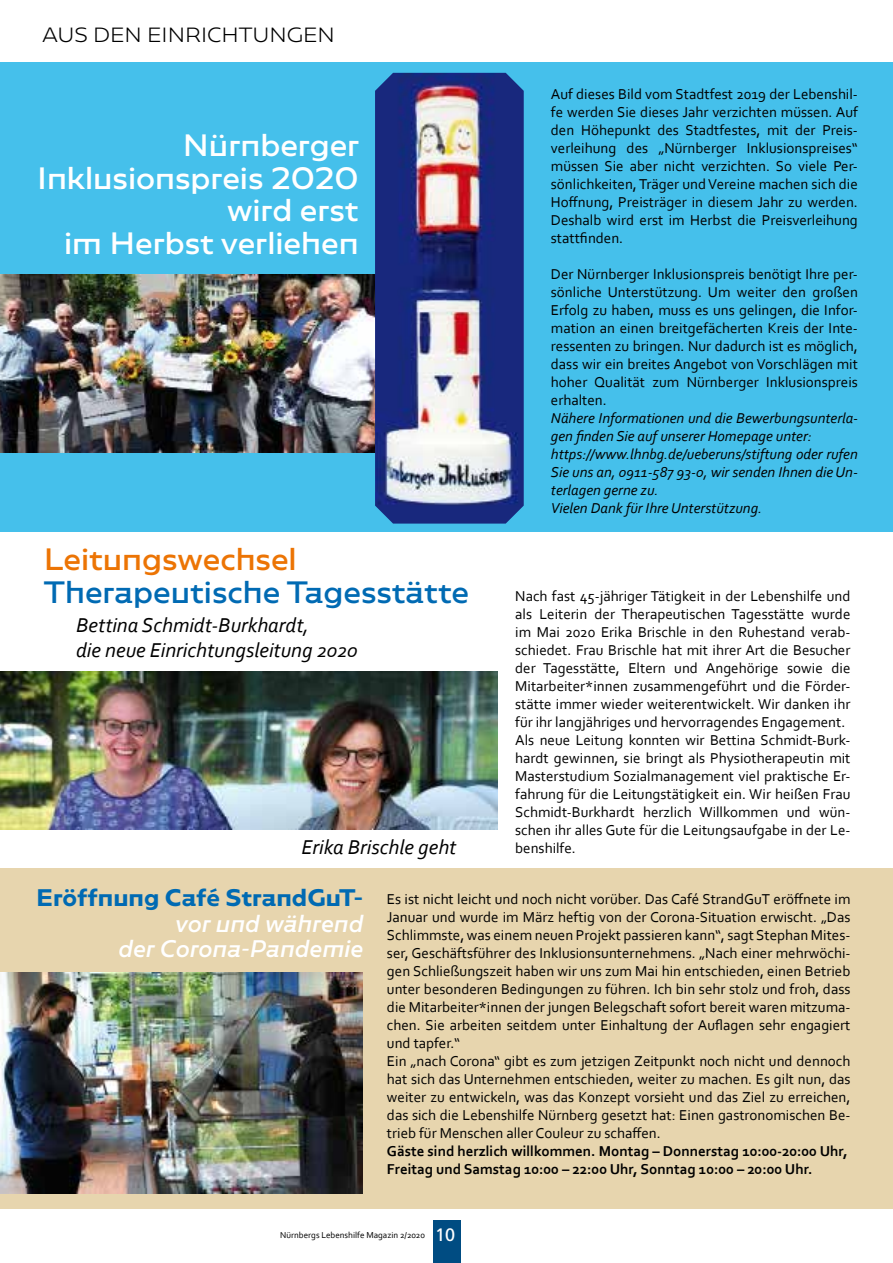
<style>
.page{position:relative;width:893px;height:1263px;background:#fff}
.page>*{position:absolute;margin:0;border:0;box-sizing:border-box;transform-origin:0 0}
.t1{font:27px/32.4px "Caprina";color:#fff;text-align:right}
.t2{font:27px "Caprina";color:#006ab3}
.t3{font:27px "Caprina";color:#ec7404}
.t4{font:italic 21px/25.2px "Corbel";color:#000}
.t5{font:italic 21px/25.2px "Caprina";color:#fff;text-align:right}
.t6{font:700 21px "Caprina";color:#006ab3}
.t7{font:300 18px "Caprina";color:#000}
.t8{font:15px/18px "Corbel";color:#000}
.t9{font:italic 15px/18px "Corbel";color:#000}
.t10{font:700 15px/18px "Corbel";color:#000}
.t11{font:9px "Corbel";color:#000}
.s1{font-family:"Frutiger";font-size:18px;color:#fff}
</style>
<div class="page">
<div style="left:433px;top:1220px;width:27px;height:43px;background:#004c82"></div>
<div style="left:0;top:868px;width:893px;height:340px;background:#e7d5ae"></div>
<div style="left:0;top:62px;width:893px;height:470px;background:#45c0eb"></div>
<img style="left:0;top:274px;width:375px;height:179px">
<img style="left:375px;top:73px;width:149px;height:451px">
<img style="left:0;top:672px;width:497px;height:157px">
<img style="left:0;top:972px;width:362px;height:221px">
<p class="t7" style="left:43px;top:23px;width:294px">AUS DEN EINRICHTUNGEN</p>
<h1 class="t1" style="left:37px;top:129px;width:324px">Nürnberger<br>Inklusionspreis 2020 wird erst<br>im Herbst verliehen</h1>
<h1 class="t3" style="left:44px;top:540px;width:254px">Leitungswechsel</h1>
<h1 class="t2" style="left:44px;top:573px;width:427px">Therapeutische Tagesstätte</h1>
<h2 class="t4" style="left:76px;top:612px;width:283px">Bettina Schmidt-Burkhardt,<br>die neue Einrichtungsleitung 2020</h2>
<h2 class="t4" style="left:302px;top:834px;width:156px">Erika Brischle geht</h2>
<p class="t8" style="left:551px;top:85px;width:308px;text-align:justify">Auf dieses Bild vom Stadtfest 2019 der Lebenshil&shy;fe werden Sie dieses Jahr verzichten müssen. Auf den Höhepunkt des Stadtfestes, mit der Preis&shy;verleihung des „Nürnberger Inklusionspreises“ müssen Sie aber nicht verzichten. So viele Per&shy;sönlichkeiten, Träger und Vereine machen sich die Hoffnung, Preisträger in diesem Jahr zu werden.<br>Deshalb wird erst im Herbst die Preisverleihung stattfinden.</p>
<p class="t8" style="left:551px;top:265px;width:308px;text-align:justify">Der Nürnberger Inklusionspreis benötigt Ihre per&shy;sönliche Unterstützung. Um weiter den großen Erfolg zu haben, muss es uns gelingen, die Infor&shy;mation an einen breitgefächerten Kreis der Inte&shy;ressenten zu bringen. Nur dadurch ist es möglich, dass wir ein breites Angebot von Vorschlägen mit hoher Qualität zum Nürnberger Inklusionspreis erhalten.</p>
<p class="t9" style="left:551px;top:409px;width:308px">Nähere Informationen und die Bewerbungsunterla&shy;gen finden Sie auf unserer Homepage unter: https://www.lhnbg.de/ueberuns/stiftung oder rufen Sie uns an, 0911-587 93-0, wir senden Ihnen die Un&shy;terlagen gerne zu.<br>Vielen Dank für Ihre Unterstützung.</p>
<p class="t8" style="left:515px;top:586px;width:337px">Nach fast 45-jähriger Tätigkeit in der Lebenshilfe und als Leiterin der Therapeutischen Tagesstätte wurde im Mai 2020 Erika Brischle in den Ruhestand verab&shy;schiedet. Frau Brischle hat mit ihrer Art die Besucher der Tagesstätte, Eltern und Angehörige sowie die Mitarbeiter*innen zusammengeführt und die Förder&shy;stätte immer wieder weiterentwickelt. Wir danken ihr für ihr langjähriges und hervorragendes Engagement.<br>Als neue Leitung konnten wir Bettina Schmidt-Burk&shy;hardt gewinnen, sie bringt als Physiotherapeutin mit Masterstudium Sozialmanagement viel praktische Er&shy;fahrung für die Leitungstätigkeit ein. Wir heißen Frau Schmidt-Burkhardt herzlich Willkommen und wün&shy;schen ihr alles Gute für die Leitungsaufgabe in der Le&shy;benshilfe.</p>
<h2 class="t6" style="left:36px;top:883px;width:329px">Eröffnung Café StrandGuT-</h2>
<h2 class="t5" style="left:118px;top:910px;width:247px">vor und während<br>der Corona-Pandemie</h2>
<p class="t8" style="left:387px;top:890px;width:465px">Es ist nicht leicht und noch nicht vorüber. Das Café StrandGuT eröffnete im Januar und wurde im März heftig von der Corona-Situation erwischt. „Das Schlimmste, was einem neuen Projekt passieren kann“, sagt Stephan Mites&shy;ser, Geschäftsführer des Inklusionsunternehmens. „Nach einer mehrwöchi&shy;gen Schließungszeit haben wir uns zum Mai hin entschieden, einen Betrieb unter besonderen Bedingungen zu führen. Ich bin sehr stolz und froh, dass die Mitarbeiter*innen der jungen Belegschaft sofort bereit waren mitzuma&shy;chen. Sie arbeiten seitdem unter Einhaltung der Auflagen sehr engagiert und tapfer.“<br>Ein „nach Corona“ gibt es zum jetzigen Zeitpunkt noch nicht und dennoch hat sich das Unternehmen entschieden, weiter zu machen. Es gilt nun, das weiter zu entwickeln, was das Konzept vorsieht und das Ziel zu erreichen, das sich die Lebenshilfe Nürnberg gesetzt hat: Einen gastronomischen Be&shy;trieb für Menschen aller Couleur zu schaffen.</p>
<p class="t10" style="left:387px;top:1142px;width:462px">Gäste sind herzlich willkommen. Montag – Donnerstag 10:00-20:00 Uhr,<br>Freitag und Samstag 10:00 – 22:00 Uhr, Sonntag 10:00 – 20:00 Uhr.</p>
<p class="t11" style="left:280px;top:1229px;width:176px">Nürnbergs Lebenshilfe Magazin 2/2020 <span class="s1">10</span></p>
</div>
